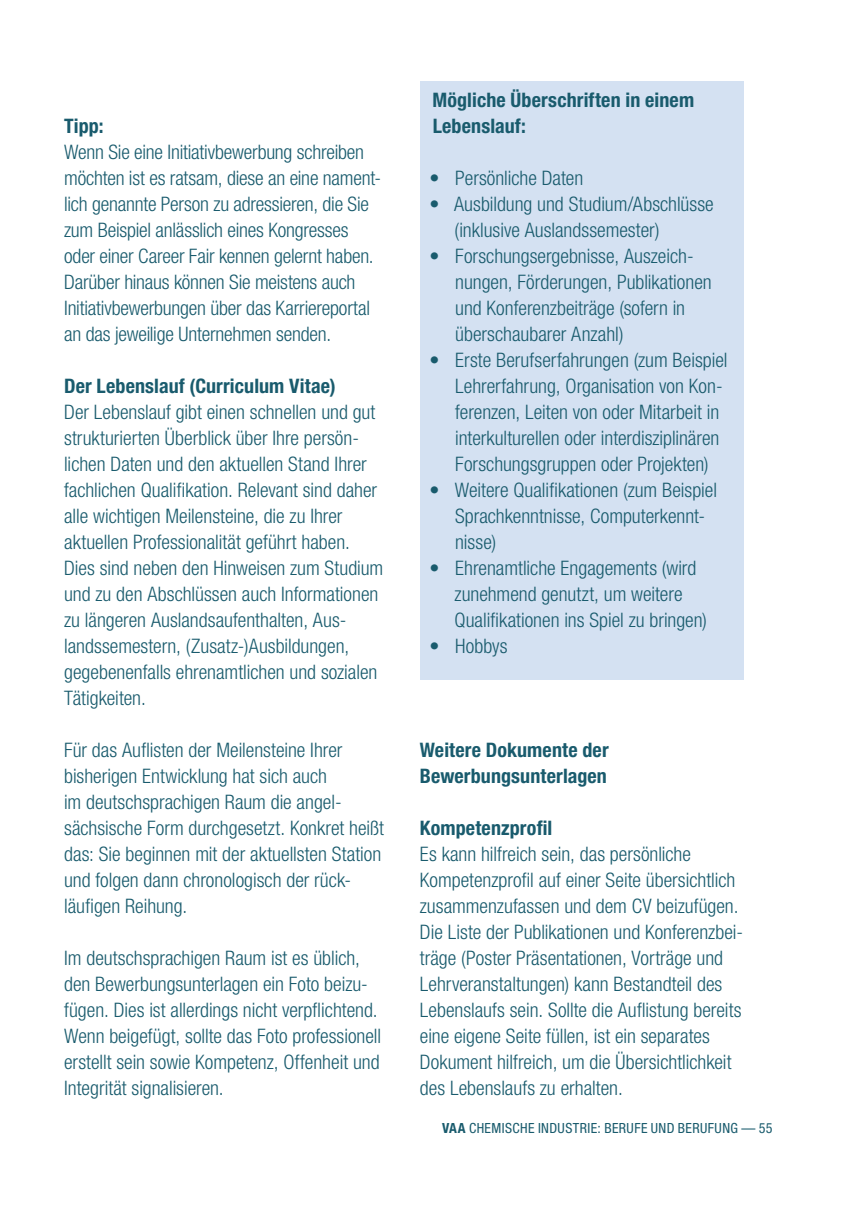
<style>
.page{position:relative;width:857px;height:1225px;background:#fff}
.page>*{position:absolute;margin:0;border:0;box-sizing:border-box;transform-origin:0 0}
.t1{font:300 condensed 20px/26px "Helvetica Neue LT Std";color:#195b6d}
.t2{font:700 condensed 20px/26px "Helvetica Neue LT Std";letter-spacing:.005em;color:#195b6d}
.t3{font:condensed 14px "Helvetica Neue LT Std";letter-spacing:.03em;color:#195b6d}
.s1{font-weight:700}
</style>
<div class="page">
<div style="left:419px;top:81px;width:324px;height:598px;background:#d4e1f2"></div>
<p class="t2" style="left:64px;top:113px;width:41px">Tipp:</p>
<p class="t1" style="left:64px;top:139px;width:318px">Wenn Sie eine Initiativbewerbung schreiben möchten ist es ratsam, diese an eine nament&shy;lich genannte Person zu adressieren, die Sie zum Beispiel anlässlich eines Kongresses oder einer Career Fair kennen gelernt haben.<br>Darüber hinaus können Sie meistens auch Initiativbewerbungen über das Karriereportal an das jeweilige Unternehmen senden.</p>
<p class="t2" style="left:64px;top:373px;width:273px">Der Lebenslauf (Curriculum Vitae)</p>
<p class="t1" style="left:64px;top:399px;width:320px">Der Lebenslauf gibt einen schnellen und gut strukturierten Überblick über Ihre persön&shy;lichen Daten und den aktuellen Stand Ihrer fachlichen Qualifikation. Relevant sind daher alle wichtigen Meilensteine, die zu Ihrer aktuellen Professionalität geführt haben.<br>Dies sind neben den Hinweisen zum Studium und zu den Abschlüssen auch Informationen zu längeren Auslandsaufenthalten, Aus&shy;landssemestern, (Zusatz-)Ausbildungen, gegebenenfalls ehrenamtlichen und sozialen Tätigkeiten.</p>
<p class="t1" style="left:64px;top:737px;width:321px">Für das Auflisten der Meilensteine Ihrer bisherigen Entwicklung hat sich auch<br>im deutschsprachigen Raum die angel&shy;sächsische Form durchgesetzt. Konkret heißt das: Sie beginnen mit der aktuellsten Station und folgen dann chronologisch der rück&shy;läufigen Reihung.</p>
<p class="t1" style="left:64px;top:945px;width:318px">Im deutschsprachigen Raum ist es üblich, den Bewerbungsunterlagen ein Foto beizu&shy;fügen. Dies ist allerdings nicht verpflichtend.<br>Wenn beigefügt, sollte das Foto professionell erstellt sein sowie Kompetenz, Offenheit und Integrität signalisieren.</p>
<p class="t2" style="left:432px;top:87px;width:263px">Mögliche Überschriften in einem<br>Lebenslauf:</p>
<p class="t1" style="left:429px;top:165px;width:155px">• Persönliche Daten</p>
<p class="t1" style="left:454px;top:191px;width:261px;text-indent:-25px">• Ausbildung und Studium/Abschlüsse (inklusive Auslandssemester)</p>
<p class="t1" style="left:455px;top:243px;width:258px;text-indent:-26px">• Forschungsergebnisse, Auszeich&shy;nungen, Förderungen, Publikationen und Konferenzbeiträge (sofern in überschaubarer Anzahl)</p>
<p class="t1" style="left:455px;top:347px;width:274px;text-indent:-26px">• Erste Berufserfahrungen (zum Beispiel Lehrerfahrung, Organisation von Kon&shy;ferenzen, Leiten von oder Mitarbeit in interkulturellen oder interdisziplinären Forschungsgruppen oder Projekten)</p>
<p class="t1" style="left:455px;top:477px;width:263px;text-indent:-26px">• Weitere Qualifikationen (zum Beispiel<br>Sprachkenntnisse, Computerkennt&shy;nisse)</p>
<p class="t1" style="left:454px;top:555px;width:254px;text-indent:-25px">• Ehrenamtliche Engagements (wird zunehmend genutzt, um weitere<br>Qualifikationen ins Spiel zu bringen)</p>
<p class="t1" style="left:429px;top:633px;width:80px">• Hobbys</p>
<p class="t2" style="left:419px;top:737px;width:190px">Weitere Dokumente der<br>Bewerbungsunterlagen</p>
<p class="t2" style="left:419px;top:815px;width:134px">Kompetenzprofil</p>
<p class="t1" style="left:419px;top:841px;width:324px">Es kann hilfreich sein, das persönliche Kompetenzprofil auf einer Seite übersichtlich zusammenzufassen und dem CV beizufügen.<br>Die Liste der Publikationen und Konferenzbei&shy;träge (Poster Präsentationen, Vorträge und Lehrveranstaltungen) kann Bestandteil des Lebenslaufs sein. Sollte die Auflistung bereits eine eigene Seite füllen, ist ein separates Dokument hilfreich, um die Übersichtlichkeit des Lebenslaufs zu erhalten.</p>
<p class="t3" style="left:442px;top:1119px;width:332px"><span class="s1">VAA</span> CHEMISCHE INDUSTRIE: BERUFE UND BERUFUNG — 55</p>
</div>
